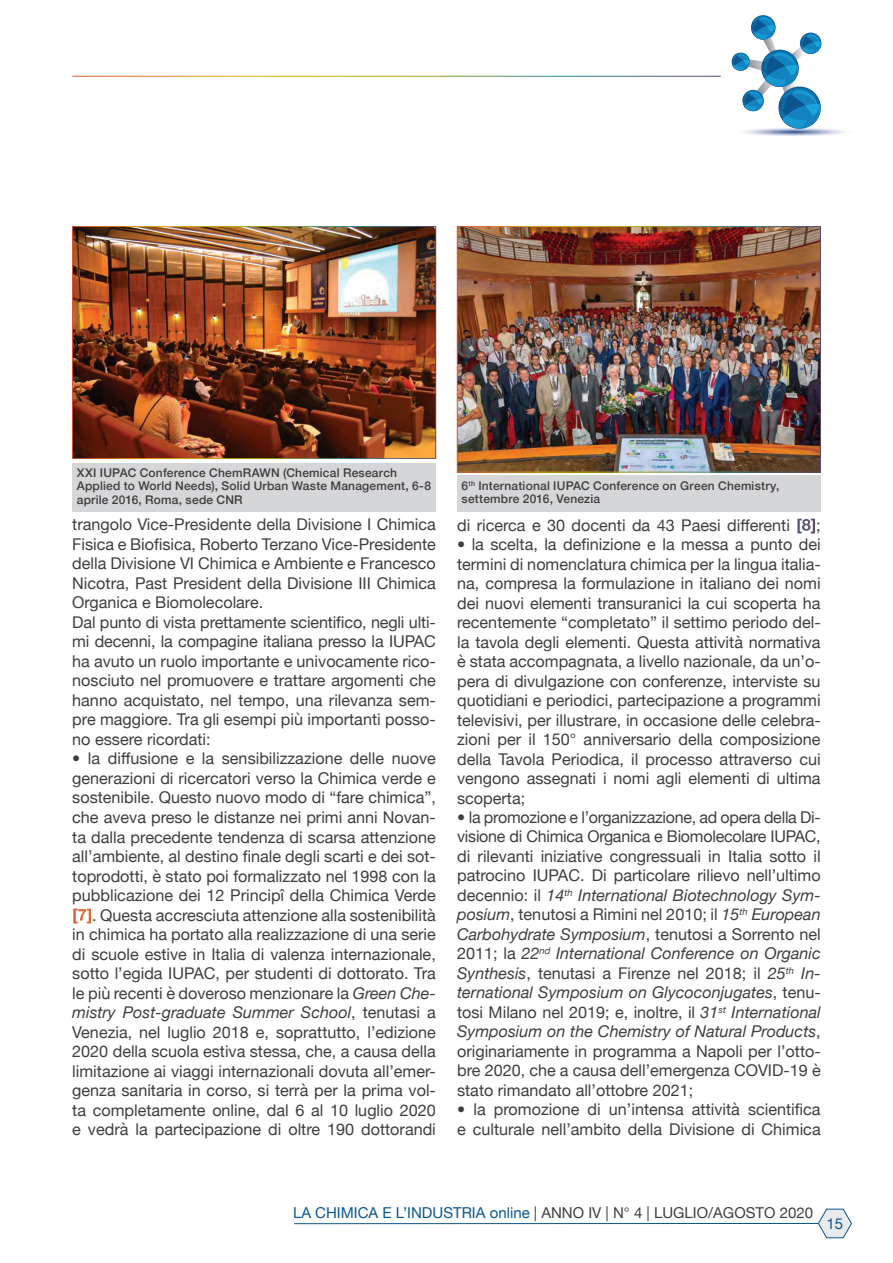
<style>
.page{position:relative;width:893px;height:1263px;background:#fff}
.page>*{position:absolute;margin:0;border:0;box-sizing:border-box;transform-origin:0 0}
.t1{font:16.2px/19.5px "Helvetica Neue";color:#3e3e3f;text-align:justify}
.t2{font:15px "Helvetica Neue";color:#3e3e3f}
.t3{font:15px "Helvetica Neue";color:#0b568e}
.Dida{font:500 12px/13.5px "Helvetica Neue";letter-spacing:.015em;color:#3e3e3f}
.s1{font-style:italic}
.s2{font-weight:700;color:#fff}
.s3{color:#0b568e}
</style>
<div class="page">
<svg style="left:731px;top:15px;width:114px;height:121px"></svg>
<svg style="left:818px;top:1209px;width:34px;height:29px"></svg>
<hr style="left:294px;top:1223px;width:524px;height:1px;background:#0b568e">
<img style="left:74px;top:228px;width:360px;height:229px">
<div style="left:72px;top:463px;width:364px;height:49px;background:#d5d6d8"></div>
<img style="left:459px;top:228px;width:360px;height:242px">
<div style="left:457px;top:475px;width:364px;height:37px;background:#d5d6d8"></div>
<p class="Dida" style="left:77px;top:465px;width:356px">XXI IUPAC Conference ChemRAWN (Chemical Research<br>Applied to World Needs), Solid Urban Waste Management, 6-8 aprile 2016, Roma, sede CNR</p>
<p class="t1" style="left:72px;top:516px;width:365px">trangolo Vice-Presidente della Divisione I Chimica Fisica e Biofisica, Roberto Terzano Vice-Presidente della Divisione VI Chimica e Ambiente e Francesco Nicotra, Past President della Divisione III Chimica Organica e Biomolecolare.</p>
<p class="t1" style="left:72px;top:613px;width:365px">Dal punto di vista prettamente scientifico, negli ulti&shy;mi decenni, la compagine italiana presso la IUPAC ha avuto un ruolo importante e univocamente rico&shy;nosciuto nel promuovere e trattare argomenti che hanno acquistato, nel tempo, una rilevanza sem&shy;pre maggiore. Tra gli esempi più importanti posso&shy;no essere ricordati:</p>
<p class="t1" style="left:72px;top:750px;width:365px"><span class="s1">•</span> la diffusione e la sensibilizzazione delle nuove generazioni di ricercatori verso la Chimica verde e sostenibile. Questo nuovo modo di “fare chimica”, che aveva preso le distanze nei primi anni Novan&shy;ta dalla precedente tendenza di scarsa attenzione all’ambiente, al destino finale degli scarti e dei sot&shy;toprodotti, è stato poi formalizzato nel 1998 con la pubblicazione dei 12 Principî della Chimica Verde <span class="s2">[7]</span>. Questa accresciuta attenzione alla sostenibilità in chimica ha portato alla realizzazione di una serie di scuole estive in Italia di valenza internazionale, sotto l’egida IUPAC, per studenti di dottorato. Tra le più recenti è doveroso menzionare la <span class="s1">Green Che&shy;mistry Post-graduate Summer School</span>, tenutasi a Venezia, nel luglio 2018 e, soprattutto, l’edizione 2020 della scuola estiva stessa, che, a causa della limitazione ai viaggi internazionali dovuta all’emer&shy;genza sanitaria in corso, si terrà per la prima vol&shy;ta completamente online, dal 6 al 10 luglio 2020 e vedrà la partecipazione di oltre 190 dottorandi</p>
<p class="Dida" style="left:462px;top:478px;width:319px">6<sup>th</sup> International IUPAC Conference on Green Chemistry, settembre 2016, Venezia</p>
<p class="t1" style="left:457px;top:516px;width:365px">di ricerca e 30 docenti da 43 Paesi differenti <span class="s2">[8]</span>;</p>
<p class="t1" style="left:457px;top:535px;width:365px"><span class="s1">•</span> la scelta, la definizione e la messa a punto dei termini di nomenclatura chimica per la lingua italia&shy;na, compresa la formulazione in italiano dei nomi dei nuovi elementi transuranici la cui scoperta ha recentemente “completato” il settimo periodo del&shy;la tavola degli elementi. Questa attività normativa è stata accompagnata, a livello nazionale, da un’o&shy;pera di divulgazione con conferenze, interviste su quotidiani e periodici, partecipazione a programmi televisivi, per illustrare, in occasione delle celebra&shy;zioni per il 150° anniversario della composizione della Tavola Periodica, il processo attraverso cui vengono assegnati i nomi agli elementi di ultima scoperta;</p>
<p class="t1" style="left:457px;top:808px;width:365px"><span class="s1">•</span> la promozione e l’organizzazione, ad opera della Di&shy;visione di Chimica Organica e Biomolecolare IUPAC, di rilevanti iniziative congressuali in Italia sotto il patrocino IUPAC. Di particolare rilievo nell’ultimo decennio: il <span class="s1">14</span><sup>th</sup> <span class="s1">International Biotechnology Sym&shy;posium</span>, tenutosi a Rimini nel 2010; il <span class="s1">15</span><sup>th</sup> <span class="s1">European Carbohydrate Symposium</span>, tenutosi a Sorrento nel 2011; la <span class="s1">22</span><sup>nd</sup> <span class="s1">International Conference on Organic Synthesis</span>, tenutasi a Firenze nel 2018; il <span class="s1">25</span><sup>th</sup> <span class="s1">In&shy;ternational Symposium on Glycoconjugates</span>, tenu&shy;tosi Milano nel 2019; e, inoltre, il <span class="s1">31</span><sup>st</sup> <span class="s1">International Symposium on the Chemistry of Natural Products</span>, originariamente in programma a Napoli per l’otto&shy;bre 2020, che a causa dell’emergenza COVID-19 è stato rimandato all’ottobre 2021;</p>
<p class="t1" style="left:457px;top:1101px;width:365px"><span class="s1">•</span> la promozione di un’intensa attività scientifica e culturale nell’ambito della Divisione di Chimica</p>
<p class="t2" style="left:293px;top:1202px;width:521px"><span class="s3">LA CHIMICA E L’INDUSTRIA online</span> | ANNO IV | N° 4 | LUGLIO/AGOSTO 2020</p>
<p class="t3" style="left:826px;top:1212px;width:18px">15</p>
</div>
